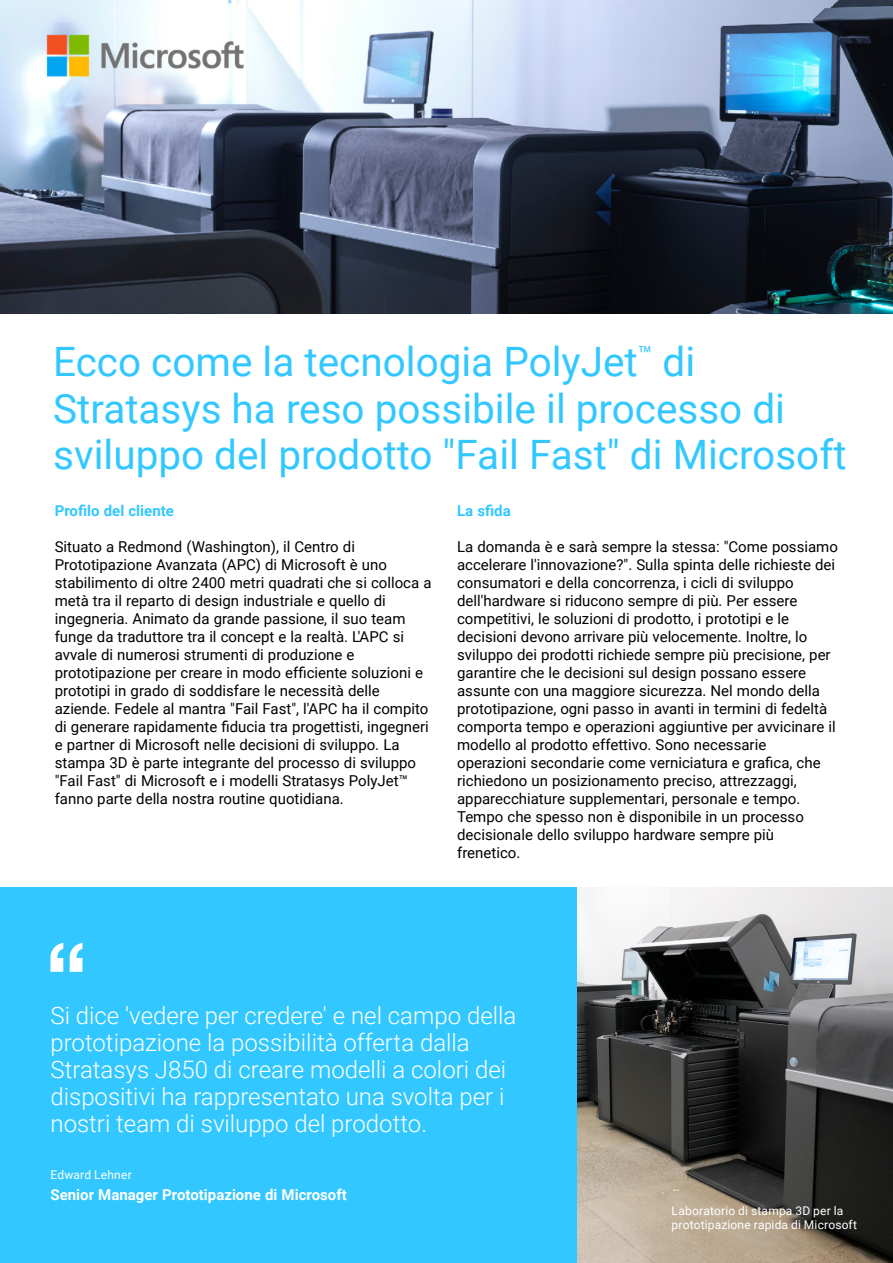
<style>
.page{position:relative;width:893px;height:1263px;background:#fff}
.page>*{position:absolute;margin:0;border:0;box-sizing:border-box;transform-origin:0 0}
.t1{font:40.5px/46.5px "Roboto";color:#32c8ff}
.t2{font:300 24px/27px "Roboto";color:#fff}
.t3{font:15px/18px "Roboto";color:#000}
.t4{font:700 15px "Roboto";color:#fff}
.t5{font:700 15px "Roboto";color:#32c8ff}
.t6{font:12px/14.4px "Roboto";letter-spacing:.015em;color:#fff}
</style>
<div class="page">
<div style="left:0;top:888px;width:577px;height:375px;background:#32c8ff"></div>
<img style="left:577px;top:888px;width:316px;height:375px">
<img style="left:0;top:0;width:893px;height:314px">
<svg style="left:50px;top:943px;width:32px;height:29px"></svg>
<h1 class="t1" style="left:53px;top:337px;width:795px">Ecco come la tecnologia PolyJet<sup>™</sup> di<br>Stratasys ha reso possibile il processo di sviluppo del prodotto "Fail Fast" di Microsoft</h1>
<p class="t5" style="left:55px;top:500px;width:121px">Profilo del cliente</p>
<p class="t3" style="left:55px;top:537px;width:378px">Situato a Redmond (Washington), il Centro di Prototipazione Avanzata (APC) di Microsoft è uno stabilimento di oltre 2400 metri quadrati che si colloca a metà tra il reparto di design industriale e quello di ingegneria. Animato da grande passione, il suo team funge da traduttore tra il concept e la realtà. L'APC si avvale di numerosi strumenti di produzione e prototipazione per creare in modo efficiente soluzioni e prototipi in grado di soddisfare le necessità delle aziende. Fedele al mantra "Fail Fast", l'APC ha il compito di generare rapidamente fiducia tra progettisti, ingegneri e partner di Microsoft nelle decisioni di sviluppo. La stampa 3D è parte integrante del processo di sviluppo "Fail Fast" di Microsoft e i modelli Stratasys PolyJet™ fanno parte della nostra routine quotidiana.</p>
<p class="t5" style="left:457px;top:500px;width:55px">La sfida</p>
<p class="t3" style="left:457px;top:537px;width:382px">La domanda è e sarà sempre la stessa: "Come possiamo accelerare l'innovazione?". Sulla spinta delle richieste dei consumatori e della concorrenza, i cicli di sviluppo dell'hardware si riducono sempre di più. Per essere competitivi, le soluzioni di prodotto, i prototipi e le decisioni devono arrivare più velocemente. Inoltre, lo sviluppo dei prodotti richiede sempre più precisione, per garantire che le decisioni sul design possano essere assunte con una maggiore sicurezza. Nel mondo della prototipazione, ogni passo in avanti in termini di fedeltà comporta tempo e operazioni aggiuntive per avvicinare il modello al prodotto effettivo. Sono necessarie operazioni secondarie come verniciatura e grafica, che richiedono un posizionamento preciso, attrezzaggi, apparecchiature supplementari, personale e tempo.<br>Tempo che spesso non è disponibile in un processo decisionale dello sviluppo hardware sempre più frenetico.</p>
<h2 class="t2" style="left:50px;top:1001px;width:467px">Si dice 'vedere per credere' e nel campo della prototipazione la possibilità offerta dalla Stratasys J850 di creare modelli a colori dei dispositivi ha rappresentato una svolta per i nostri team di sviluppo del prodotto.</h2>
<p class="t6" style="left:50px;top:1167px;width:83px">Edward Lehner</p>
<p class="t4" style="left:50px;top:1184px;width:298px">Senior Manager Prototipazione di Microsoft</p>
<p class="t6" style="left:672px;top:1203px;width:187px">Laboratorio di stampa 3D per la prototipazione rapida di Microsoft</p>
</div>
